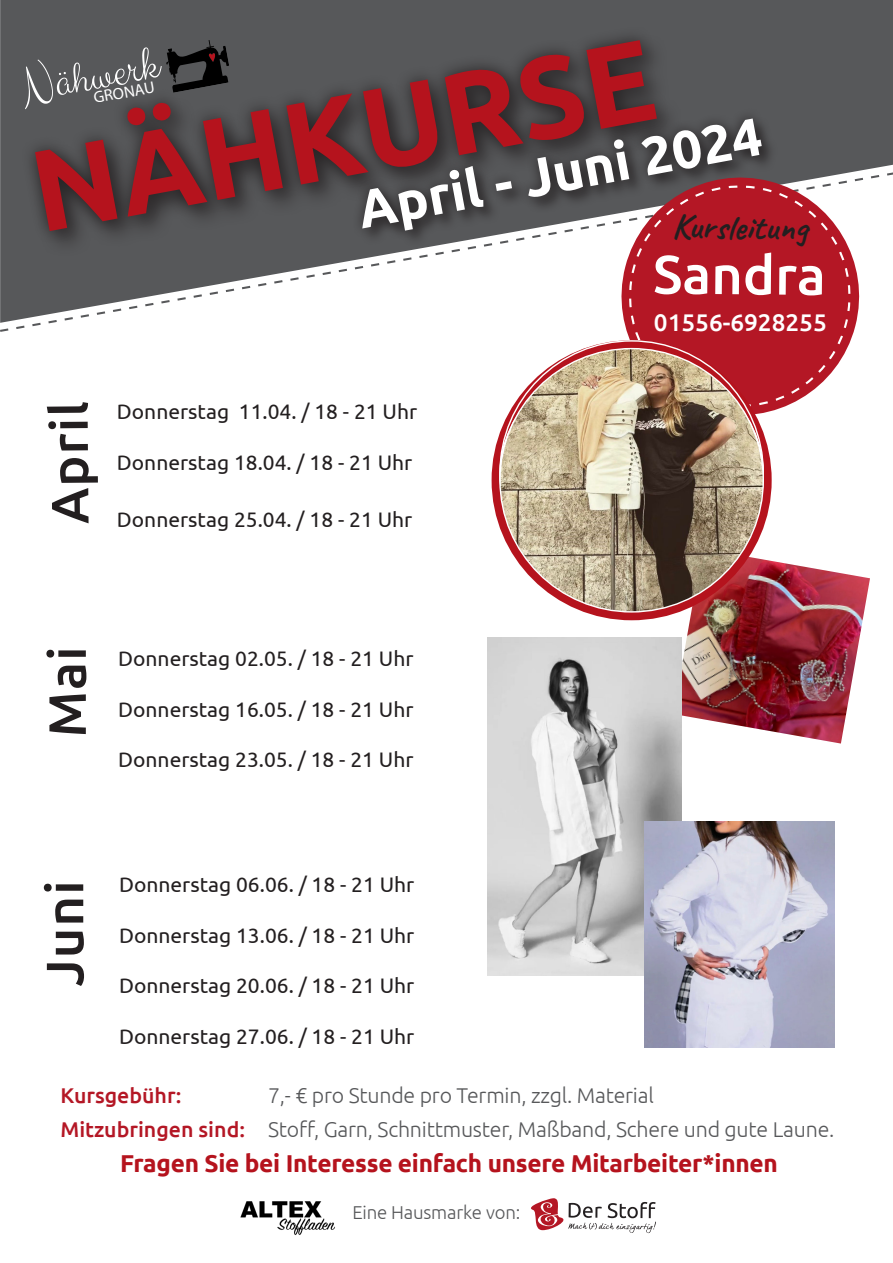
<style>
.page{position:relative;width:893px;height:1263px;background:#fff}
.page>*{position:absolute;margin:0;border:0;box-sizing:border-box;transform-origin:0 0}
.t1{font:700 115.8px "Ubuntu";color:#b5131d}
.t2{font:500 54.15px "Ubuntu";color:#fff}
.t3{font:700 53.4px "Ubuntu";color:#fff}
.t4{font:500 52.5px "Ubuntu";letter-spacing:.02em;color:#231f20}
.t5{font:49.65px "Clicker Script";color:#fff}
.t6{font:36px "Caveat";color:#231f20}
.t7{font:700 24.45px "Ubuntu";letter-spacing:-.01em;color:#b5131d}
.t8{font:500 24.15px "Ubuntu";color:#fff}
.t9{font:300 21.3px "Ubuntu";letter-spacing:-.01em;color:#57585a}
.t10{font:500 21.3px "Ubuntu";color:#b41725}
.t11{font:21px "Ubuntu";color:#231f20}
.t12{font:300 18.6px "Ubuntu";letter-spacing:-.01em;color:#57585a}
.t13{font:16.35px "Myriad Pro";color:#fff}
</style>
<div class="page">
<img style="left:673px;top:551px;width:197px;height:192px">
<div style="left:0;top:0;width:893px;height:171px;background:#57585a"></div>
<svg style="left:0;top:171px;width:893px;height:161px"></svg>
<div style="left:28px;top:33px;width:655px;height:224px;background:#231f20;opacity:.75"></div>
<svg style="left:12px;top:0;width:664px;height:251px;background:#4c4c4e"></svg>
<svg style="left:343px;top:101px;width:435px;height:151px;background:#505051"></svg>
<svg style="left:609px;top:165px;width:263px;height:249px"></svg>
<svg style="left:751px;top:406px;width:95px;height:6px"></svg>
<svg style="left:849px;top:190px;width:6px;height:123px"></svg>
<svg style="left:633px;top:180px;width:124px;height:6px"></svg>
<svg style="left:624px;top:279px;width:6px;height:61px"></svg>
<svg style="left:630px;top:186px;width:219px;height:220px;background:#b82f3b"></svg>
<svg style="left:531px;top:1198px;width:125px;height:35px"></svg>
<img style="left:240px;top:1201px;width:95px;height:34px">
<svg style="left:166px;top:40px;width:63px;height:53px;background:#323132"></svg>
<svg style="left:492px;top:340px;width:280px;height:280px;background:#bf353e"></svg>
<img style="left:500px;top:349px;width:263px;height:263px;border-radius:130px">
<img style="left:488px;top:638px;width:194px;height:338px">
<img style="left:644px;top:822px;width:190px;height:226px">
<p class="t1" style="left:21px;top:121px;width:632px;rotate:-10deg">NÄHKURSE</p>
<p class="t5" style="left:16px;top:59px;width:140px;rotate:-11deg">Nähwerk</p>
<p class="t13" style="left:92px;top:88px;width:63px;rotate:-10deg">GRONAU</p>
<p class="t3" style="left:352px;top:180px;width:411px;rotate:-11deg">April - Juni 2024</p>
<p class="t6" style="left:672px;top:204px;width:137px">Kursleitung</p>
<p class="t2" style="left:654px;top:239px;width:174px;rotate:1deg">Sandra</p>
<p class="t4" style="left:36px;top:524px;width:125px;rotate:-90deg">April</p>
<p class="t11" style="left:117px;top:399px;width:302px">Donnerstag 11.04. / 18 - 21 Uhr</p>
<p class="t11" style="left:117px;top:449px;width:297px">Donnerstag 18.04. / 18 - 21 Uhr</p>
<p class="t11" style="left:117px;top:507px;width:297px">Donnerstag 25.04. / 18 - 21 Uhr</p>
<p class="t4" style="left:34px;top:737px;width:93px;rotate:-90deg">Mai</p>
<p class="t11" style="left:118px;top:646px;width:297px">Donnerstag 02.05. / 18 - 21 Uhr</p>
<p class="t11" style="left:118px;top:696px;width:297px">Donnerstag 16.05. / 18 - 21 Uhr</p>
<p class="t11" style="left:118px;top:747px;width:297px">Donnerstag 23.05. / 18 - 21 Uhr</p>
<p class="t4" style="left:31px;top:986px;width:107px;rotate:-90deg">Juni</p>
<p class="t11" style="left:119px;top:872px;width:297px">Donnerstag 06.06. / 18 - 21 Uhr</p>
<p class="t11" style="left:119px;top:922px;width:297px">Donnerstag 13.06. / 18 - 21 Uhr</p>
<p class="t11" style="left:119px;top:973px;width:297px">Donnerstag 20.06. / 18 - 21 Uhr</p>
<p class="t11" style="left:119px;top:1023px;width:297px">Donnerstag 27.06. / 18 - 21 Uhr</p>
<p class="t8" style="left:654px;top:307px;width:174px">01556-6928255</p>
<p class="t10" style="left:60px;top:1082px;width:122px">Kursgebühr:</p>
<p class="t10" style="left:60px;top:1116px;width:186px">Mitzubringen sind:</p>
<p class="t9" style="left:268px;top:1083px;width:387px">7,- € pro Stunde pro Termin, zzgl. Material</p>
<p class="t9" style="left:268px;top:1117px;width:568px">Stoff, Garn, Schnittmuster, Maßband, Schere und gute Laune.</p>
<p class="t7" style="left:120px;top:1149px;width:659px">Fragen Sie bei Interesse einfach unsere Mitarbeiter*innen</p>
<p class="t12" style="left:352px;top:1201px;width:169px">Eine Hausmarke von:</p>
</div>
